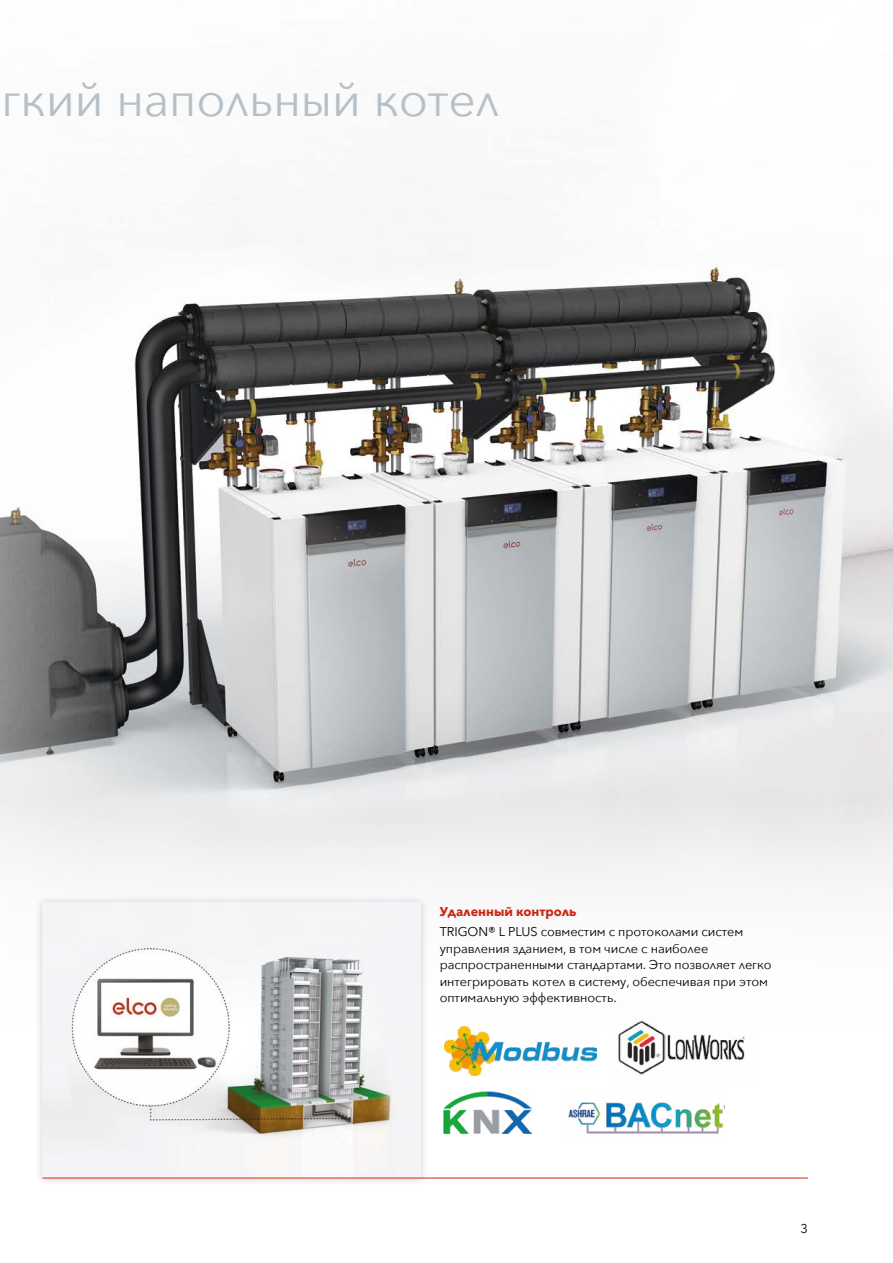
<style>
.page{position:relative;width:893px;height:1263px;background:#fff}
.page>*{position:absolute;margin:0;border:0;box-sizing:border-box;transform-origin:0 0}
.t1{font:48px "Avenir Next";letter-spacing:-.005em;color:#b6c0c6}
.t2{font:12.75px/16.5px "Avenir Next";letter-spacing:-.005em;color:#000}
.t3{font:700 12.75px "Avenir Next";letter-spacing:-.005em;color:#cb2815}
</style>
<div class="page">
<img style="left:157px;top:264px;width:736px;height:535px">
<div style="left:0;top:799px;width:893px;height:464px;background:linear-gradient(to bottom,#f2f2f2,#fff)"></div>
<svg style="left:0;top:323px;width:157px;height:940px"></svg>
<div style="left:35px;top:894px;width:394px;height:293px;background:#000;opacity:.2"></div>
<img style="left:43px;top:903px;width:378px;height:275px">
<img style="left:566px;top:1094px;width:159px;height:45px">
<img style="left:444px;top:1092px;width:88px;height:42px">
<img style="left:444px;top:1027px;width:152px;height:48px">
<img style="left:608px;top:1001px;width:148px;height:86px">
<hr style="left:43px;top:1178px;width:765px;height:1px;background:#cb2815">
<h1 class="t1" style="left:1px;top:59px;width:500px">гкий напольный котел</h1>
<p class="t3" style="left:440px;top:900px;width:138px">Удаленный контроль</p>
<p class="t2" style="left:440px;top:923px;width:334px">TRIGON® L PLUS совместим с протоколами систем управления зданием, в том числе с наиболее распространенными стандартами. Это позволяет легко интегрировать котел в систему, обеспечивая при этом оптимальную эффективность.</p>
<p class="t2" style="left:800px;top:1219px;width:9px">3</p>
</div>
